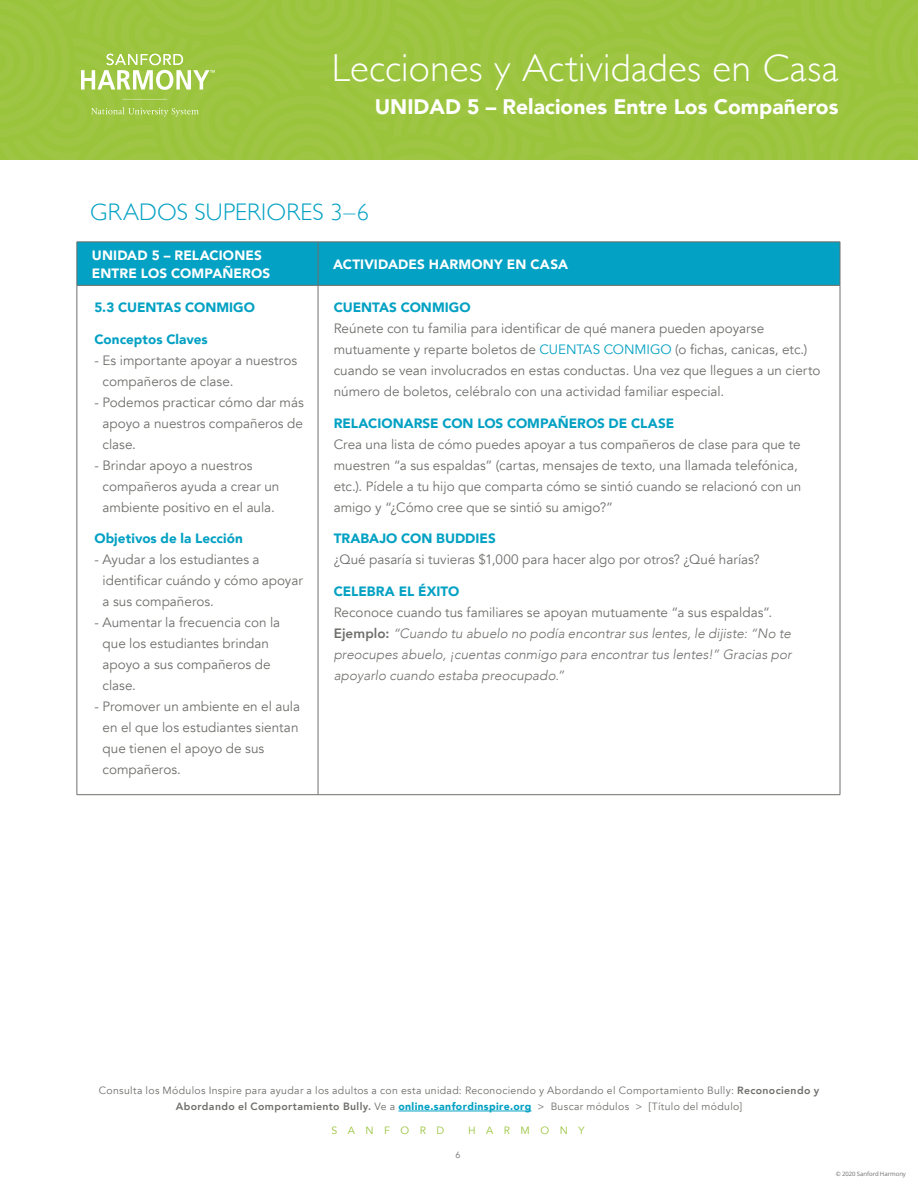
<style>
.page{position:relative;width:918px;height:1188px;background:#fff}
.page>*{position:absolute;margin:0;border:0;box-sizing:border-box;transform-origin:0 0}
.t1{font:300 39px "Gill Sans";letter-spacing:.01em;color:#fff}
.AHEAD{font:300 24px "Gill Sans";letter-spacing:.005em;color:#03a1c3}
.t2{font:900 21px "Avenir";color:#fff}
.CHART_BODY{font:13.5px/21px "Avenir";color:#6e706c}
.CHART_BODY-2{font:italic 300 13.5px "Avenir";letter-spacing:.005em;color:#6e706c}
.CHART_BHEAD{font:900 13.5px "Avenir";color:#03a1c3}
.CHART_BODY-3{font:900 13.5px "Avenir";color:#03a1c3}
.BODY{font:900 13.5px/18px "Avenir";letter-spacing:.01em;color:#fff}
.t3{font:10.5px/16.5px "Avenir";letter-spacing:.03em;color:#6e706c;text-align:center}
.t4{font:10.5px "Avenir";letter-spacing:1em;color:#9ac43b}
.t5{font:9px "Avenir";color:#6e706c}
.t6{font:6px "Open Sans";letter-spacing:-.005em;color:#6c6d70}
.s1{color:#03a1c3}
.s2{font-weight:800;font-style:normal}
.s3{font-weight:800}
.s4{font-weight:900;color:#03a1c3}
</style>
<div class="page">
<hr style="left:398px;top:1111px;width:134px;height:1px;background:#03a1c3">
<div style="left:0;top:0;width:918px;height:160px;background:#9dc641"></div>
<div style="left:78px;top:243px;width:762px;height:42px;background:#03a1c3"></div>
<hr style="left:77px;top:242px;width:241px;height:1px;background:#6e706c">
<hr style="left:77px;top:242px;width:1px;height:43px;background:#6e706c">
<hr style="left:318px;top:242px;width:522px;height:1px;background:#6e706c">
<hr style="left:318px;top:242px;width:1px;height:43px;background:#6e706c">
<hr style="left:840px;top:242px;width:1px;height:43px;background:#6e706c">
<hr style="left:77px;top:285px;width:241px;height:1px;background:#6e706c">
<hr style="left:77px;top:286px;width:1px;height:509px;background:#6e706c">
<hr style="left:318px;top:285px;width:522px;height:1px;background:#6e706c">
<hr style="left:318px;top:286px;width:1px;height:509px;background:#6e706c">
<hr style="left:840px;top:286px;width:1px;height:509px;background:#6e706c">
<hr style="left:77px;top:794px;width:241px;height:1px;background:#6e706c">
<hr style="left:318px;top:794px;width:522px;height:1px;background:#6e706c">
<h1 class="t1" style="left:332px;top:37px;width:508px">Lecciones y Actividades en Casa</h1>
<h3 class="t2" style="left:375px;top:89px;width:465px">UNIDAD 5 – Relaciones Entre Los Compañeros</h3>
<p class="AHEAD" style="left:90px;top:193px;width:280px">GRADOS SUPERIORES 3–6</p>
<p class="BODY" style="left:92px;top:246px;width:180px">UNIDAD 5 – RELACIONES<br>ENTRE LOS COMPAÑEROS</p>
<p class="BODY" style="left:333px;top:255px;width:236px">ACTIVIDADES HARMONY EN CASA</p>
<p class="CHART_BHEAD" style="left:94px;top:296px;width:162px">5.3 CUENTAS CONMIGO</p>
<p class="CHART_BHEAD" style="left:94px;top:328px;width:115px">Conceptos Claves</p>
<p class="CHART_BODY" style="left:103px;top:350px;width:196px;text-indent:-8px">- Es importante apoyar a nuestros compañeros de clase.</p>
<p class="CHART_BODY" style="left:103px;top:392px;width:203px;text-align:justify;text-indent:-8px">- Podemos practicar cómo dar más apoyo a nuestros compañeros de clase.</p>
<p class="CHART_BODY" style="left:103px;top:455px;width:178px;text-indent:-8px">- Brindar apoyo a nuestros compañeros ayuda a crear un ambiente positivo en el aula.</p>
<p class="CHART_BHEAD" style="left:94px;top:527px;width:150px">Objetivos de la Lección</p>
<p class="CHART_BODY" style="left:103px;top:549px;width:202px;text-indent:-8px">- Ayudar a los estudiantes a identificar cuándo y cómo apoyar a sus compañeros.</p>
<p class="CHART_BODY" style="left:103px;top:612px;width:179px;text-indent:-8px">- Aumentar la frecuencia con la que los estudiantes brindan apoyo a sus compañeros de clase.</p>
<p class="CHART_BODY" style="left:103px;top:696px;width:199px;text-indent:-8px">- Promover un ambiente en el aula en el que los estudiantes sientan que tienen el apoyo de sus compañeros.</p>
<p class="CHART_BHEAD" style="left:334px;top:296px;width:138px">CUENTAS CONMIGO</p>
<p class="CHART_BODY" style="left:334px;top:318px;width:432px">Reúnete con tu familia para identificar de qué manera pueden apoyarse</p>
<p class="CHART_BODY" style="left:334px;top:339px;width:475px">mutuamente y reparte boletos de <span class="s1">CUENTAS CONMIGO</span> (o fichas, canicas, etc.)</p>
<p class="CHART_BODY" style="left:334px;top:360px;width:488px">cuando se vean involucrados en estas conductas. Una vez que llegues a un cierto</p>
<p class="CHART_BODY" style="left:334px;top:381px;width:392px">número de boletos, celébralo con una actividad familiar especial.</p>
<p class="CHART_BODY-3" style="left:334px;top:412px;width:342px">RELACIONARSE CON LOS COMPAÑEROS DE CLASE</p>
<p class="CHART_BODY" style="left:334px;top:434px;width:469px">Crea una lista de cómo puedes apoyar a tus compañeros de clase para que te</p>
<p class="CHART_BODY" style="left:334px;top:455px;width:466px">muestren “a sus espaldas” (cartas, mensajes de texto, una llamada telefónica,</p>
<p class="CHART_BODY" style="left:334px;top:476px;width:469px">etc.). Pídele a tu hijo que comparta cómo se sintió cuando se relacionó con un</p>
<p class="CHART_BODY" style="left:334px;top:497px;width:281px">amigo y “¿Cómo cree que se sintió su amigo?”</p>
<p class="CHART_BODY-3" style="left:334px;top:527px;width:164px">TRABAJO CON BUDDIES</p>
<p class="CHART_BODY" style="left:334px;top:549px;width:428px">¿Qué pasaría si tuvieras $1,000 para hacer algo por otros? ¿Qué harías?</p>
<p class="CHART_BODY-3" style="left:334px;top:580px;width:127px">CELEBRA EL ÉXITO</p>
<p class="CHART_BODY" style="left:334px;top:602px;width:440px">Reconoce cuando tus familiares se apoyan mutuamente “a sus espaldas”.</p>
<p class="CHART_BODY-2" style="left:334px;top:625px;width:459px"><span class="s2">Ejemplo:</span> “Cuando tu abuelo no podía encontrar sus lentes, le dijiste: “No te</p>
<p class="CHART_BODY-2" style="left:334px;top:646px;width:459px">preocupes abuelo, ¡cuentas conmigo para encontrar tus lentes!” Gracias por</p>
<p class="CHART_BODY-2" style="left:334px;top:667px;width:232px">apoyarlo cuando estaba preocupado.”</p>
<p class="t3" style="left:99px;top:1082px;width:722px">Consulta los Módulos Inspire para ayudar a los adultos a con esta unidad: Reconociendo y Abordando el Comportamiento Bully: <span class="s3">Reconociendo y<br>Abordando el Comportamiento Bully.</span> Ve a <span class="s4">online.sanfordinspire.org</span> &gt; Buscar módulos &gt; [Título del módulo]</p>
<p class="t4" style="left:331px;top:1124px;width:114px">SANFORD</p>
<p class="t4" style="left:468px;top:1124px;width:118px">HARMONY</p>
<p class="t5" style="left:455px;top:1149px;width:7px">6</p>
<p class="t6" style="left:836px;top:1170px;width:72px">© 2020 Sanford Harmony</p>
</div>
